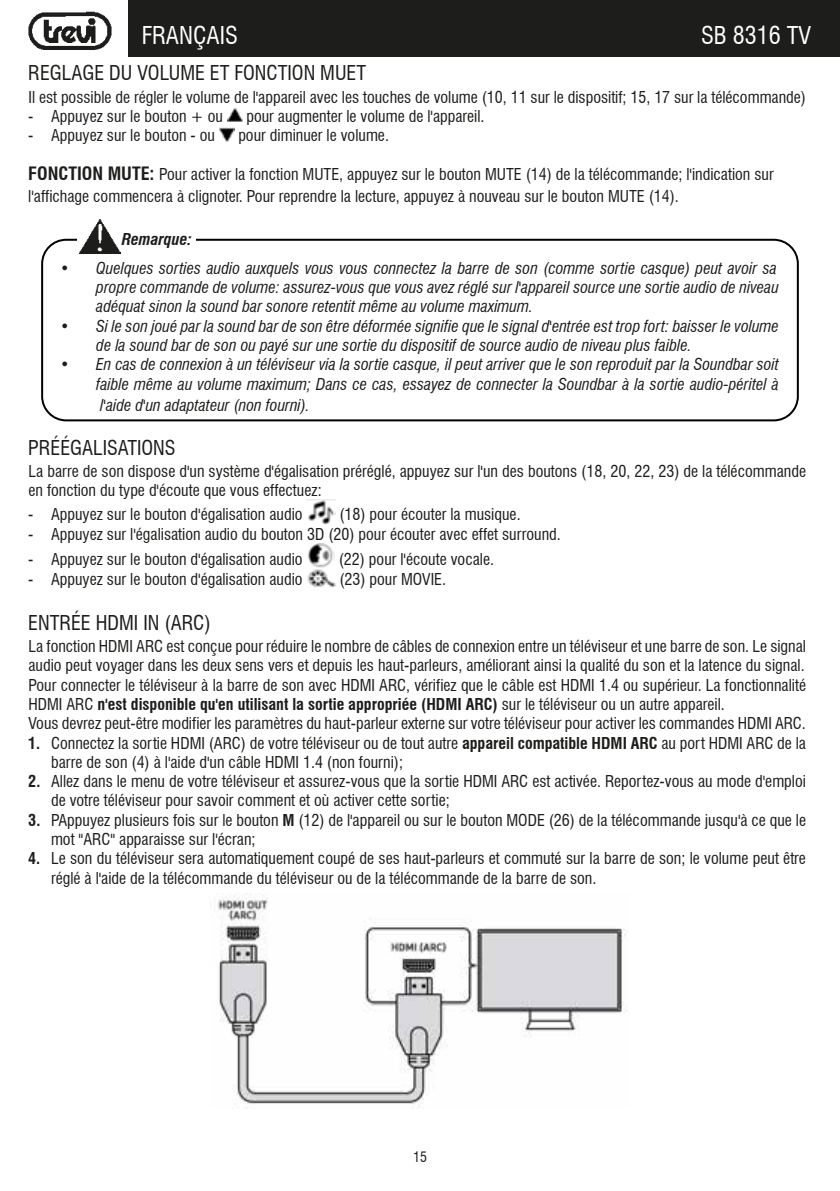
<style>
.page{position:relative;width:840px;height:1191px;background:#fff}
.page>*{position:absolute;margin:0;border:0;box-sizing:border-box;transform-origin:0 0}
.Titolo{font:condensed 24px "Swiss 721 BT";color:#fff}
.Titolo-2{font:condensed 20px "Swiss 721 BT";color:#1d1d1b}
.Testo_rientrato{font:condensed 16px/19.2px "Swiss 721 BT";color:#1d1d1b}
.Corpo_testo{font:condensed 16px/19.2px "Swiss 721 BT";color:#1d1d1b}
.t1{font:italic condensed 16px/19.2px "Swiss 721 BT";color:#1d1d1b}
.Sottotitolo{font:condensed 16px/21.6px "Swiss 721 BT";color:#1d1d1b}
.Corpo_testo-2{font:italic 700 condensed 16px "Swiss 721 BT";color:#1d1d1b}
.t2{font:condensed 14px "Swiss 721 BT";color:#1d1d1b}
.s1{font-weight:700;font-size:18px}
.s2{font-weight:700}
</style>
<div class="page">
<div style="left:128px;top:0;width:711px;height:57px;background:#1d1d1b"></div>
<img style="left:29px;top:12px;width:83px;height:38px">
<img style="left:227px;top:109px;width:15px;height:13px">
<img style="left:219px;top:128px;width:15px;height:13px">
<img style="left:306px;top:499px;width:29px;height:26px">
<img style="left:307px;top:543px;width:28px;height:44px">
<div style="left:41px;top:239px;width:757px;height:182px;border:2px solid #000;border-radius:24px"></div>
<div style="left:78px;top:220px;width:44px;height:35px;background:#fff"></div>
<img style="left:80px;top:220px;width:40px;height:34px">
<div style="left:121px;top:233px;width:75px;height:19px;background:#fff"></div>
<img style="left:210px;top:893px;width:418px;height:214px">
<p class="Titolo" style="left:142px;top:21px;width:97px">FRANÇAIS</p>
<h1 class="Titolo" style="left:700px;top:21px;width:111px">SB 8316 TV</h1>
<p class="Titolo-2" style="left:28px;top:61px;width:339px">REGLAGE DU VOLUME ET FONCTION MUET</p>
<p class="Corpo_testo" style="left:28px;top:87px;width:778px">Il est possible de régler le volume de l'appareil avec les touches de volume (10, 11 sur le dispositif; 15, 17 sur la télécommande)</p>
<p class="Testo_rientrato" style="left:28px;top:106px;width:196px">- Appuyez sur le bouton + ou</p>
<p class="Testo_rientrato" style="left:246px;top:106px;width:239px">pour augmenter le volume de l'appareil.</p>
<p class="Testo_rientrato" style="left:28px;top:126px;width:188px">- Appuyez sur le bouton - ou</p>
<p class="Testo_rientrato" style="left:238px;top:126px;width:152px">pour diminuer le volume.</p>
<p class="Sottotitolo" style="left:28px;top:164px;width:746px"><span class="s1">FONCTION MUTE:</span> Pour activer la fonction MUTE, appuyez sur le bouton MUTE (14) de la télécommande; l'indication sur l'affichage commencera à clignoter. Pour reprendre la lecture, appuyez à nouveau sur le bouton MUTE (14).</p>
<p class="Corpo_testo-2" style="left:122px;top:230px;width:72px">Remarque:</p>
<p class="t1" style="left:96px;top:258px;width:683px;text-indent:-36px">• Quelques sorties audio auxquels vous vous connectez la barre de son (comme sortie casque) peut avoir sa propre commande de volume: assurez-vous que vous avez réglé sur l'appareil source une sortie audio de niveau adéquat sinon la sound bar sonore retentit même au volume maximum.</p>
<p class="t1" style="left:96px;top:316px;width:683px;text-indent:-36px">• Si le son joué par la sound bar de son être déformée signifie que le signal d'entrée est trop fort: baisser le volume de la sound bar de son ou payé sur une sortie du dispositif de source audio de niveau plus faible.</p>
<p class="t1" style="left:60px;top:355px;width:719px;text-align:right">• En cas de connexion à un téléviseur via la sortie casque, il peut arriver que le son reproduit par la Soundbar soit faible même au volume maximum; Dans ce cas, essayez de connecter la Soundbar à la sortie audio-péritel à</p>
<p class="t1" style="left:100px;top:396px;width:211px">l'aide d'un adaptateur (non fourni).</p>
<p class="Titolo-2" style="left:28px;top:435px;width:149px">PRÉÉGALISATIONS</p>
<p class="Corpo_testo" style="left:28px;top:461px;width:778px">La barre de son dispose d'un système d'égalisation préréglé, appuyez sur l'un des boutons (18, 20, 22, 23) de la télécommande en fonction du type d'écoute que vous effectuez:</p>
<p class="Testo_rientrato" style="left:28px;top:505px;width:276px">- Appuyez sur le bouton d'égalisation audio</p>
<p class="Testo_rientrato" style="left:339px;top:505px;width:183px">(18) pour écouter la musique.</p>
<p class="Testo_rientrato" style="left:28px;top:524px;width:533px">- Appuyez sur l'égalisation audio du bouton 3D (20) pour écouter avec effet surround.</p>
<p class="Testo_rientrato" style="left:28px;top:549px;width:276px">- Appuyez sur le bouton d'égalisation audio</p>
<p class="Testo_rientrato" style="left:338px;top:549px;width:157px">(22) pour l'écoute vocale.</p>
<p class="Testo_rientrato" style="left:28px;top:570px;width:276px">- Appuyez sur le bouton d'égalisation audio</p>
<p class="Testo_rientrato" style="left:339px;top:570px;width:108px">(23) pour MOVIE.</p>
<p class="Titolo-2" style="left:28px;top:610px;width:184px">ENTRÉE HDMI IN (ARC)</p>
<p class="Corpo_testo" style="left:28px;top:636px;width:778px">La fonction HDMI ARC est conçue pour réduire le nombre de câbles de connexion entre un téléviseur et une barre de son. Le signal audio peut voyager dans les deux sens vers et depuis les haut-parleurs, améliorant ainsi la qualité du son et la latence du signal.</p>
<p class="Corpo_testo" style="left:28px;top:675px;width:778px">Pour connecter le téléviseur à la barre de son avec HDMI ARC, vérifiez que le câble est HDMI 1.4 ou supérieur. La fonctionnalité<br>HDMI ARC <span class="s2">n'est disponible qu'en utilisant la sortie appropriée (HDMI ARC)</span> sur le téléviseur ou un autre appareil.</p>
<p class="Corpo_testo" style="left:28px;top:714px;width:778px">Vous devrez peut-être modifier les paramètres du haut-parleur externe sur votre téléviseur pour activer les commandes HDMI ARC.</p>
<p class="Testo_rientrato" style="left:51px;top:733px;width:756px;text-indent:-23px"><span class="s2">1.</span> Connectez la sortie HDMI (ARC) de votre téléviseur ou de tout autre <span class="s2">appareil compatible HDMI ARC</span> au port HDMI ARC de la barre de son (4) à l'aide d'un câble HDMI 1.4 (non fourni);</p>
<p class="Testo_rientrato" style="left:51px;top:772px;width:756px;text-indent:-23px"><span class="s2">2.</span> Allez dans le menu de votre téléviseur et assurez-vous que la sortie HDMI ARC est activée. Reportez-vous au mode d'emploi de votre téléviseur pour savoir comment et où activer cette sortie;</p>
<p class="Testo_rientrato" style="left:51px;top:810px;width:756px;text-indent:-23px"><span class="s2">3.</span> PAppuyez plusieurs fois sur le bouton <span class="s2">M</span> (12) de l'appareil ou sur le bouton MODE (26) de la télécommande jusqu'à ce que le mot "ARC" apparaisse sur l'écran;</p>
<p class="Testo_rientrato" style="left:51px;top:849px;width:756px;text-indent:-23px"><span class="s2">4.</span> Le son du téléviseur sera automatiquement coupé de ses haut-parleurs et commuté sur la barre de son; le volume peut être réglé à l'aide de la télécommande du téléviseur ou de la télécommande de la barre de son.</p>
<p class="t2" style="left:413px;top:1148px;width:15px">15</p>
</div>
